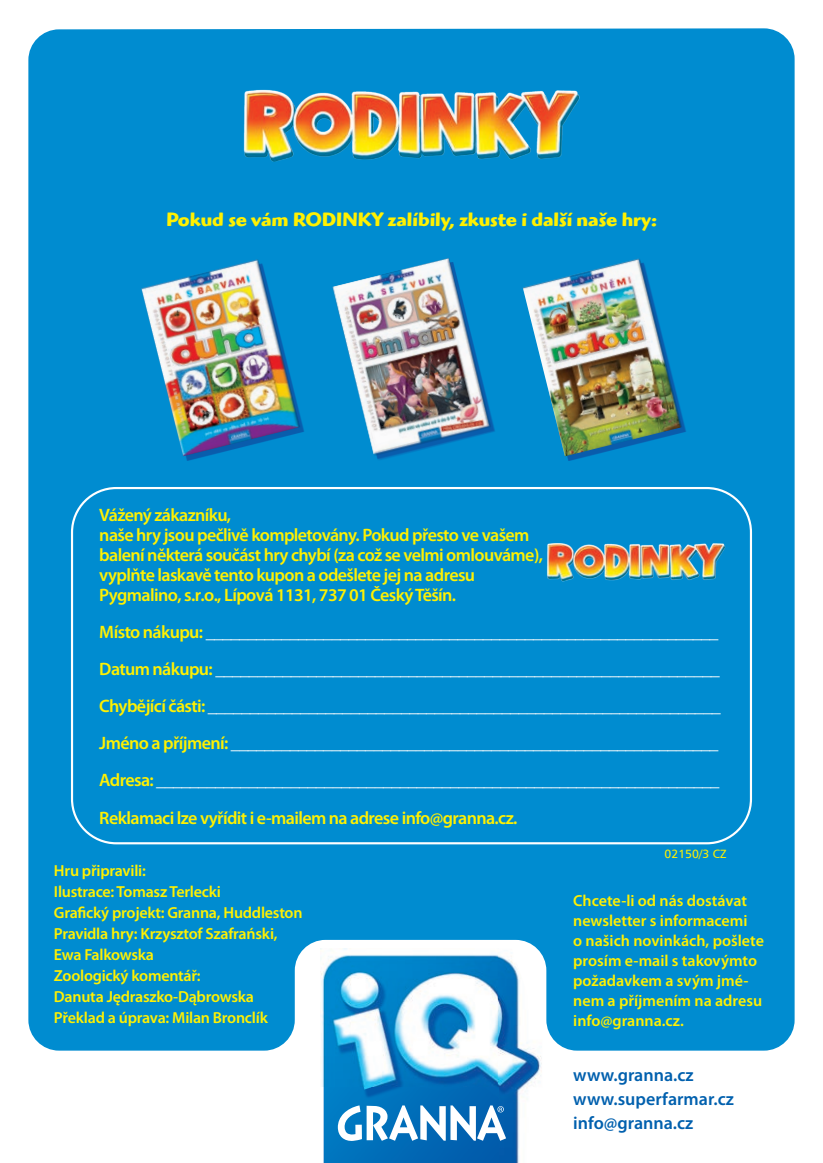
<style>
.page{position:relative;width:823px;height:1163px;background:#fff}
.page>*{position:absolute;margin:0;border:0;box-sizing:border-box;transform-origin:0 0}
.t1{font:700 20px "Highlander Pro ITC";color:#fff101}
.t2{font:600 18px/37px "Myriad Pro";letter-spacing:-.035em;color:#fff}
.t3{font:600 18px/20px "Myriad Pro";letter-spacing:-.035em;color:#fff101}
.t4{font:600 18px/24px "Myriad Pro";color:#0160ae}
.t5{font:600 16px/21px "Myriad Pro";letter-spacing:-.015em;color:#fff101}
.t6{font:12px "Humnst 777 EU";color:#fff101}
.s1{color:#fff101}
</style>
<div class="page">
<div style="left:28px;top:28px;width:766px;height:1022px;background:#008cd0"></div>
<div style="left:71px;top:487px;width:680px;height:357px;background:#008cd0"></div>
<img style="left:545px;top:542px;width:181px;height:39px">
<img style="left:240px;top:88px;width:342px;height:74px">
<img style="left:320px;top:948px;width:221px;height:214px">
<svg style="left:337px;top:1105px;width:169px;height:36px"></svg>
<div style="left:526px;top:262px;width:160px;height:198px;background:#0d4da1;opacity:.75"></div>
<img style="left:522px;top:258px;width:160px;height:198px">
<div style="left:336px;top:261px;width:159px;height:199px;background:#0d4da1;opacity:.75"></div>
<img style="left:331px;top:258px;width:160px;height:198px">
<div style="left:145px;top:262px;width:159px;height:198px;background:#0d4da1;opacity:.75"></div>
<img style="left:140px;top:258px;width:160px;height:198px">
<p class="t1" style="left:166px;top:207px;width:492px">Pokud se vám RODINKY zalíbily, zkuste i další naše hry:</p>
<p class="t3" style="left:99px;top:504px;width:445px">Vážený zákazníku,<br>naše hry jsou pečlivě kompletovány. Pokud přesto ve vašem balení některá součást hry chybí (za což se velmi omlouváme), vyplňte laskavě tento kupon a odešlete jej na adresu Pygmalino, s.r.o., Lípová 1131, 737 01 Český Těšín.</p>
<p class="t2" style="left:99px;top:613px;width:622px"><span class="s1">Místo nákupu:</span> _____________________________________________________________ <span class="s1">Datum nákupu:</span> ____________________________________________________________ <span class="s1">Chybějící části:</span> _____________________________________________________________ <span class="s1">Jméno a příjmení:</span> __________________________________________________________ <span class="s1">Adresa:</span> ___________________________________________________________________ <span class="s1">Reklamaci lze vyřídit i e-mailem na adrese info@granna.cz.</span></p>
<p class="t5" style="left:54px;top:859px;width:250px">Hru připravili:<br>Ilustrace: Tomasz Terlecki<br>Grafický projekt: Granna, Huddleston<br>Pravidla hry: Krzysztof Szafrański,<br>Ewa Falkowska<br>Zoologický komentář:<br>Danuta Jędraszko-Dąbrowska<br>Překlad a úprava: Milan Bronclík</p>
<p class="t6" style="left:664px;top:846px;width:63px">02150/3 CZ</p>
<p class="t5" style="left:573px;top:889px;width:192px;line-height:20px">Chcete-li od nás dostávat newsletter s informacemi<br>o našich novinkách, pošlete prosím e-mail s takovýmto požadavkem a svým jmé&shy;nem a příjmením na adresu info@granna.cz.</p>
<p class="t4" style="left:573px;top:1062px;width:162px">www.granna.cz www.superfarmar.cz info@granna.cz</p>
</div>
